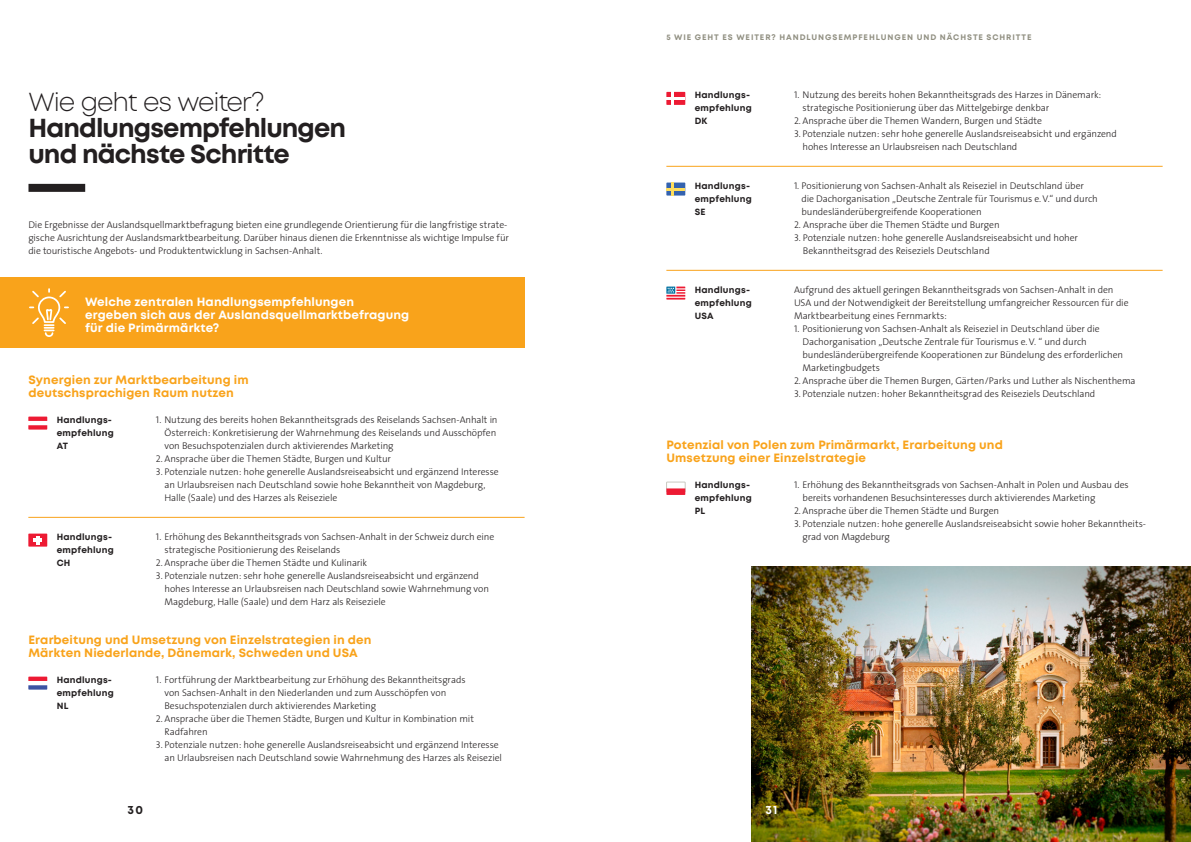
<style>
.page{position:relative;width:1191px;height:842px;background:#fff}
.page>*{position:absolute;margin:0;border:0;box-sizing:border-box;transform-origin:0 0}
.t1{font:700 26px/26px "Mont";letter-spacing:-.035em;color:#231f20}
.t2{font:300 26px "Mont";letter-spacing:-.045em;color:#231f20}
.t3{font:700 12px/13px "Mont";letter-spacing:.01em;color:#f9a31b}
.t4{font:700 12px/13px "Mont";letter-spacing:.01em;color:#fff}
.t5{font:700 12px "Mont";color:#231f20}
.t6{font:300 9.8px/13px "The Sans";letter-spacing:-.01em;color:#231f20}
.t7{font:700 9px/13px "Mont";letter-spacing:.02em;color:#231f20}
.t8{font:700 8px "Mont";letter-spacing:.115em;color:#919082}
.s1{font-family:"The Sans Light Caps";font-weight:400}
</style>
<div class="page">
<img style="left:751px;top:566px;width:440px;height:276px">
<div style="left:0;top:277px;width:524px;height:71px;background:#f9a31b"></div>
<div style="left:28px;top:184px;width:57px;height:8px;background:#231f20"></div>
<svg style="left:29px;top:288px;width:40px;height:49px"></svg>
<hr style="left:28px;top:517px;width:496px;height:1px;background:#f9a31b">
<hr style="left:666px;top:166px;width:496px;height:1px;background:#f9a31b">
<svg style="left:28px;top:417px;width:19px;height:13px"></svg>
<div style="left:28px;top:534px;width:19px;height:13px;background:#ed1a33"></div>
<svg style="left:33px;top:536px;width:9px;height:8px"></svg>
<svg style="left:28px;top:677px;width:19px;height:13px"></svg>
<svg style="left:666px;top:92px;width:19px;height:13px"></svg>
<svg style="left:666px;top:482px;width:19px;height:13px"></svg>
<hr style="left:666px;top:270px;width:496px;height:1px;background:#f9a31b">
<svg style="left:666px;top:287px;width:19px;height:13px"></svg>
<svg style="left:666px;top:183px;width:19px;height:13px"></svg>
<h1 class="t2" style="left:28px;top:86px;width:238px">Wie geht es weiter?</h1>
<h1 class="t1" style="left:28px;top:115px;width:319px">Handlungsempfehlungen und nächste Schritte</h1>
<p class="t6" style="left:28px;top:218px;width:482px">Die Ergebnisse der Auslandsquellmarktbefragung bieten eine grundlegende Orientierung für die langfristige strate&shy;gische Ausrichtung der Auslandsmarktbearbeitung. Darüber hinaus dienen die Erkenntnisse als wichtige Impulse für die touristische Angebots- und Produktentwicklung in Sachsen-Anhalt.</p>
<p class="t4" style="left:85px;top:295px;width:326px">Welche zentralen Handlungsempfehlungen<br>ergeben sich aus der Auslandsquellmarktbefragung für die Primärmärkte?</p>
<p class="t3" style="left:28px;top:373px;width:222px">Synergien zur Marktbearbeitung im deutschsprachigen Raum nutzen</p>
<p class="t7" style="left:57px;top:413px;width:59px">Handlungs&shy;empfehlung<br>AT</p>
<p class="t7" style="left:57px;top:530px;width:59px">Handlungs&shy;empfehlung<br>CH</p>
<p class="t6" style="left:164px;top:413px;width:335px;text-indent:-9px"><span class="s1">1.</span> Nutzung des bereits hohen Bekanntheitsgrads des Reiselands Sachsen-Anhalt in<br>Österreich: Konkretisierung der Wahrnehmung des Reiselands und Ausschöpfen von Besuchspotenzialen durch aktivierendes Marketing</p>
<p class="t6" style="left:156px;top:452px;width:236px"><span class="s1">2.</span> Ansprache über die Themen Städte, Burgen und Kultur</p>
<p class="t6" style="left:164px;top:465px;width:336px;text-indent:-9px"><span class="s1">3.</span> Potenziale nutzen: hohe generelle Auslandsreiseabsicht und ergänzend Interesse an Urlaubsreisen nach Deutschland sowie hohe Bekanntheit von Magdeburg,<br>Halle (Saale) und des Harzes als Reiseziele</p>
<p class="t6" style="left:164px;top:530px;width:331px;text-indent:-9px"><span class="s1">1.</span> Erhöhung des Bekanntheitsgrads von Sachsen-Anhalt in der Schweiz durch eine strategische Positionierung des Reiselands</p>
<p class="t6" style="left:156px;top:556px;width:213px"><span class="s1">2.</span> Ansprache über die Themen Städte und Kulinarik</p>
<p class="t6" style="left:164px;top:569px;width:326px;text-indent:-9px"><span class="s1">3.</span> Potenziale nutzen: sehr hohe generelle Auslandsreiseabsicht und ergänzend hohes Interesse an Urlaubsreisen nach Deutschland sowie Wahrnehmung von<br>Magdeburg, Halle (Saale) und dem Harz als Reiseziele</p>
<p class="t3" style="left:28px;top:633px;width:344px">Erarbeitung und Umsetzung von Einzelstrategien in den<br>Märkten Niederlande, Dänemark, Schweden und USA</p>
<p class="t7" style="left:57px;top:673px;width:59px">Handlungs&shy;empfehlung<br>NL</p>
<p class="t6" style="left:164px;top:673px;width:302px;text-indent:-9px"><span class="s1">1.</span> Fortführung der Marktbearbeitung zur Erhöhung des Bekanntheitsgrads von Sachsen-Anhalt in den Niederlanden und zum Ausschöpfen von<br>Besuchspotenzialen durch aktivierendes Marketing</p>
<p class="t6" style="left:164px;top:712px;width:311px;text-indent:-9px"><span class="s1">2.</span> Ansprache über die Themen Städte, Burgen und Kultur in Kombination mit<br>Radfahren</p>
<p class="t6" style="left:164px;top:738px;width:339px;text-indent:-9px"><span class="s1">3.</span> Potenziale nutzen: hohe generelle Auslandsreiseabsicht und ergänzend Interesse an Urlaubsreisen nach Deutschland sowie Wahrnehmung des Harzes als Reiseziel</p>
<p class="t8" style="left:666px;top:32px;width:367px">5 WIE GEHT ES WEITER? HANDLUNGSEMPFEHLUNGEN UND NÄCHSTE SCHRITTE</p>
<p class="t7" style="left:694px;top:88px;width:59px">Handlungs&shy;empfehlung<br>DK</p>
<p class="t6" style="left:802px;top:88px;width:300px;text-indent:-9px"><span class="s1">1.</span> Nutzung des bereits hohen Bekanntheitsgrads des Harzes in Dänemark: strategische Positionierung über das Mittelgebirge denkbar</p>
<p class="t6" style="left:794px;top:114px;width:249px"><span class="s1">2.</span> Ansprache über die Themen Wandern, Burgen und Städte</p>
<p class="t6" style="left:802px;top:127px;width:316px;text-indent:-9px"><span class="s1">3.</span> Potenziale nutzen: sehr hohe generelle Auslandsreiseabsicht und ergänzend hohes Interesse an Urlaubsreisen nach Deutschland</p>
<p class="t7" style="left:694px;top:179px;width:59px">Handlungs&shy;empfehlung<br>SE</p>
<p class="t6" style="left:801px;top:179px;width:298px;text-indent:-7px"><span class="s1">1</span>. Positionierung von Sachsen-Anhalt als Reiseziel in Deutschland über die Dachorganisation „Deutsche Zentrale für Tourismus e.V.“ und durch bundesländerübergreifende Kooperationen</p>
<p class="t6" style="left:794px;top:218px;width:207px"><span class="s1">2</span>. Ansprache über die Themen Städte und Burgen</p>
<p class="t6" style="left:803px;top:231px;width:277px;text-indent:-9px"><span class="s1">3</span>. Potenziale nutzen: hohe generelle Auslandsreiseabsicht und hoher<br>Bekanntheitsgrad des Reiseziels Deutschland</p>
<p class="t7" style="left:694px;top:283px;width:59px">Handlungs&shy;empfehlung<br>USA</p>
<p class="t6" style="left:794px;top:283px;width:336px">Aufgrund des aktuell geringen Bekanntheitsgrads von Sachsen-Anhalt in den<br>USA und der Notwendigkeit der Bereitstellung umfangreicher Ressourcen für die<br>Marktbearbeitung eines Fernmarkts:</p>
<p class="t6" style="left:802px;top:322px;width:322px;text-indent:-9px"><span class="s1">1.</span> Positionierung von Sachsen-Anhalt als Reiseziel in Deutschland über die Dachorganisation „Deutsche Zentrale für Tourismus e.V. “ und durch bundesländerübergreifende Kooperationen zur Bündelung des erforderlichen Marketingbudgets</p>
<p class="t6" style="left:794px;top:374px;width:343px"><span class="s1">2.</span> Ansprache über die Themen Burgen, Gärten/Parks und Luther als Nischenthema</p>
<p class="t6" style="left:794px;top:387px;width:303px"><span class="s1">3.</span> Potenziale nutzen: hoher Bekanntheitsgrad des Reiseziels Deutschland</p>
<p class="t3" style="left:666px;top:438px;width:338px">Potenzial von Polen zum Primärmarkt, Erarbeitung und<br>Umsetzung einer Einzelstrategie</p>
<p class="t7" style="left:694px;top:478px;width:59px">Handlungs&shy;empfehlung<br>PL</p>
<p class="t6" style="left:802px;top:478px;width:328px;text-indent:-9px"><span class="s1">1.</span> Erhöhung des Bekanntheitsgrads von Sachsen-Anhalt in Polen und Ausbau des bereits vorhandenen Besuchsinteresses durch aktivierendes Marketing</p>
<p class="t6" style="left:794px;top:504px;width:207px"><span class="s1">2.</span> Ansprache über die Themen Städte und Burgen</p>
<p class="t6" style="left:802px;top:517px;width:345px;text-indent:-9px"><span class="s1">3.</span> Potenziale nutzen: hohe generelle Auslandsreiseabsicht sowie hoher Bekanntheits&shy;grad von Magdeburg</p>
<p class="t5" style="left:128px;top:802px;width:17px">30</p>
<p class="t4" style="left:765px;top:803px;width:13px">31</p>
</div>
